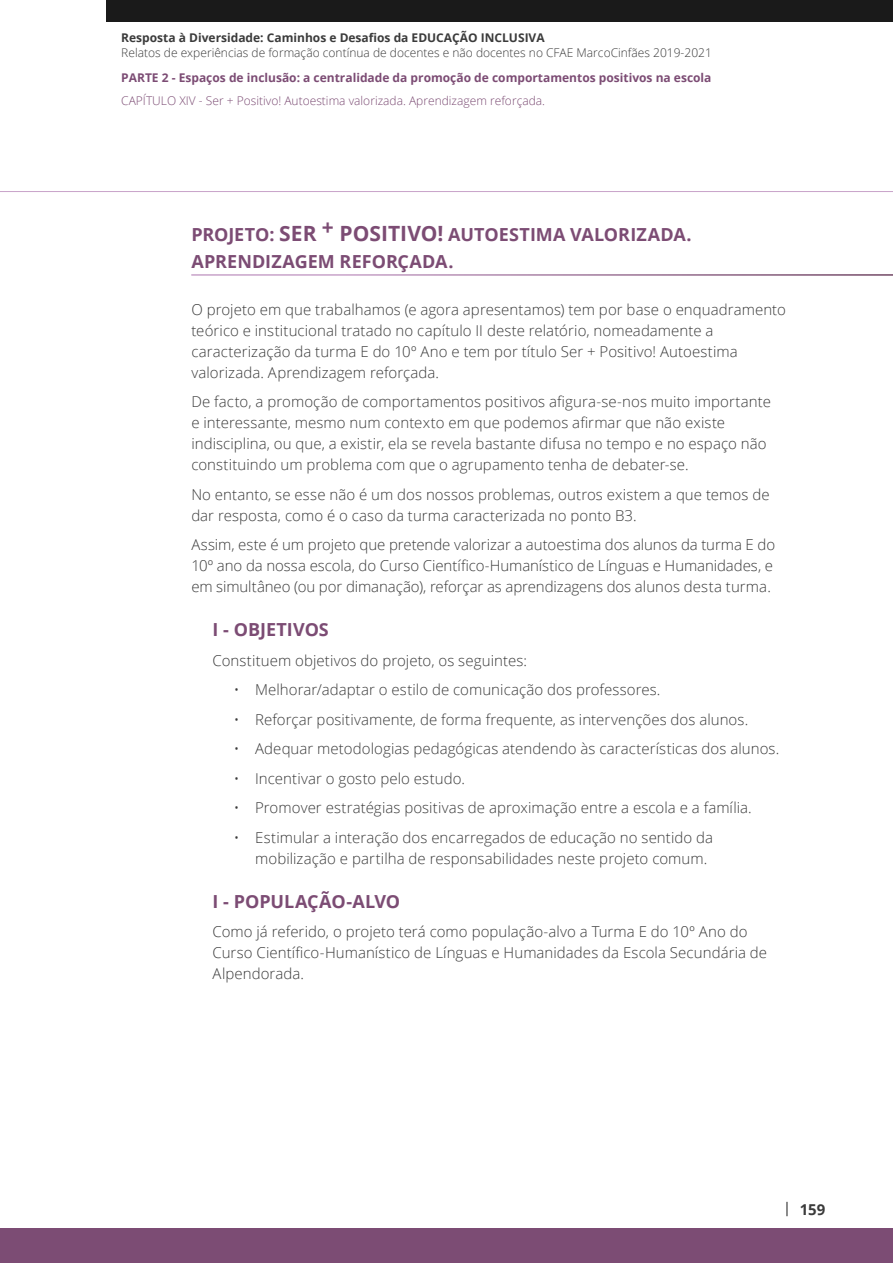
<style>
.page{position:relative;width:893px;height:1263px;background:#fff}
.page>*{position:absolute;margin:0;border:0;box-sizing:border-box;transform-origin:0 0}
.t1{font:700 18px/27px "Open Sans";color:#7c4c74}
.t2{font:300 15px/21px "Open Sans";letter-spacing:.005em;color:#3b3b3b}
.t3{font:700 15px "Open Sans";color:#3b3b3b}
.t4{font:300 12px "Open Sans";color:#3b3b3b}
.t5{font:700 12px "Open Sans";color:#7c4c74}
.t6{font:300 12px "Open Sans";color:#7c4c74}
.t7{font:700 12px "Open Sans";color:#3b3b3b}
.s1{font-size:21px}
</style>
<div class="page">
<div style="left:106px;top:0;width:787px;height:21px;background:#1a1a1a"></div>
<div style="left:0;top:1229px;width:893px;height:34px;background:#7c4c74"></div>
<svg style="left:787px;top:1202px;width:1px;height:14px"></svg>
<hr style="left:0;top:191px;width:893px;height:1px;background:#c8a2c9">
<p class="t7" style="left:121px;top:29px;width:425px">Resposta à Diversidade: Caminhos e Desafios da EDUCAÇÃO INCLUSIVA</p>
<p class="t4" style="left:121px;top:44px;width:592px">Relatos de experiências de formação contínua de docentes e não docentes no CFAE MarcoCinfães 2019-2021</p>
<p class="t5" style="left:121px;top:69px;width:592px">PARTE 2 - Espaços de inclusão: a centralidade da promoção de comportamentos positivos na escola</p>
<p class="t6" style="left:121px;top:93px;width:425px">CAPÍTULO XIV - Ser + Positivo! Autoestima valorizada. Aprendizagem reforçada.</p>
<p class="t1" style="left:191px;top:221px;width:502px">PROJETO: <span class="s1">SER </span><sup>+</sup> <span class="s1">POSITIVO!</span> AUTOESTIMA VALORIZADA.<br>APRENDIZAGEM REFORÇADA.</p>
<p class="t2" style="left:191px;top:298px;width:596px">O projeto em que trabalhamos (e agora apresentamos) tem por base o enquadramento teórico e institucional tratado no capítulo II deste relatório, nomeadamente a caracterização da turma E do 10º Ano e tem por título Ser + Positivo! Autoestima valorizada. Aprendizagem reforçada.</p>
<p class="t2" style="left:191px;top:391px;width:581px">De facto, a promoção de comportamentos positivos afigura-se-nos muito importante e interessante, mesmo num contexto em que podemos afirmar que não existe indisciplina, ou que, a existir, ela se revela bastante difusa no tempo e no espaço não constituindo um problema com que o agrupamento tenha de debater-se.</p>
<p class="t2" style="left:191px;top:483px;width:580px">No entanto, se esse não é um dos nossos problemas, outros existem a que temos de dar resposta, como é o caso da turma caracterizada no ponto B3.</p>
<p class="t2" style="left:191px;top:534px;width:585px">Assim, este é um projeto que pretende valorizar a autoestima dos alunos da turma E do<br>10º ano da nossa escola, do Curso Científico-Humanístico de Línguas e Humanidades, e em simultâneo (ou por dimanação), reforçar as aprendizagens dos alunos desta turma.</p>
<p class="t1" style="left:213px;top:616px;width:118px">I - OBJETIVOS</p>
<p class="t2" style="left:213px;top:649px;width:316px">Constituem objetivos do projeto, os seguintes:</p>
<p class="t2" style="left:234px;top:679px;width:428px">• Melhorar/adaptar o estilo de comunicação dos professores.</p>
<p class="t2" style="left:234px;top:708px;width:516px">• Reforçar positivamente, de forma frequente, as intervenções dos alunos.</p>
<p class="t2" style="left:234px;top:738px;width:547px">• Adequar metodologias pedagógicas atendendo às características dos alunos.</p>
<p class="t2" style="left:234px;top:767px;width:233px">• Incentivar o gosto pelo estudo.</p>
<p class="t2" style="left:234px;top:797px;width:519px">• Promover estratégias positivas de aproximação entre a escola e a família.</p>
<p class="t2" style="left:255px;top:826px;width:459px;text-indent:-21px">• Estimular a interação dos encarregados de educação no sentido da mobilização e partilha de responsabilidades neste projeto comum.</p>
<p class="t1" style="left:213px;top:887px;width:189px">I - POPULAÇÃO-ALVO</p>
<p class="t2" style="left:213px;top:921px;width:556px">Como já referido, o projeto terá como população-alvo a Turma E do 10º Ano do<br>Curso Científico-Humanístico de Línguas e Humanidades da Escola Secundária de<br>Alpendorada.</p>
<p class="t3" style="left:800px;top:1199px;width:27px">159</p>
</div>
